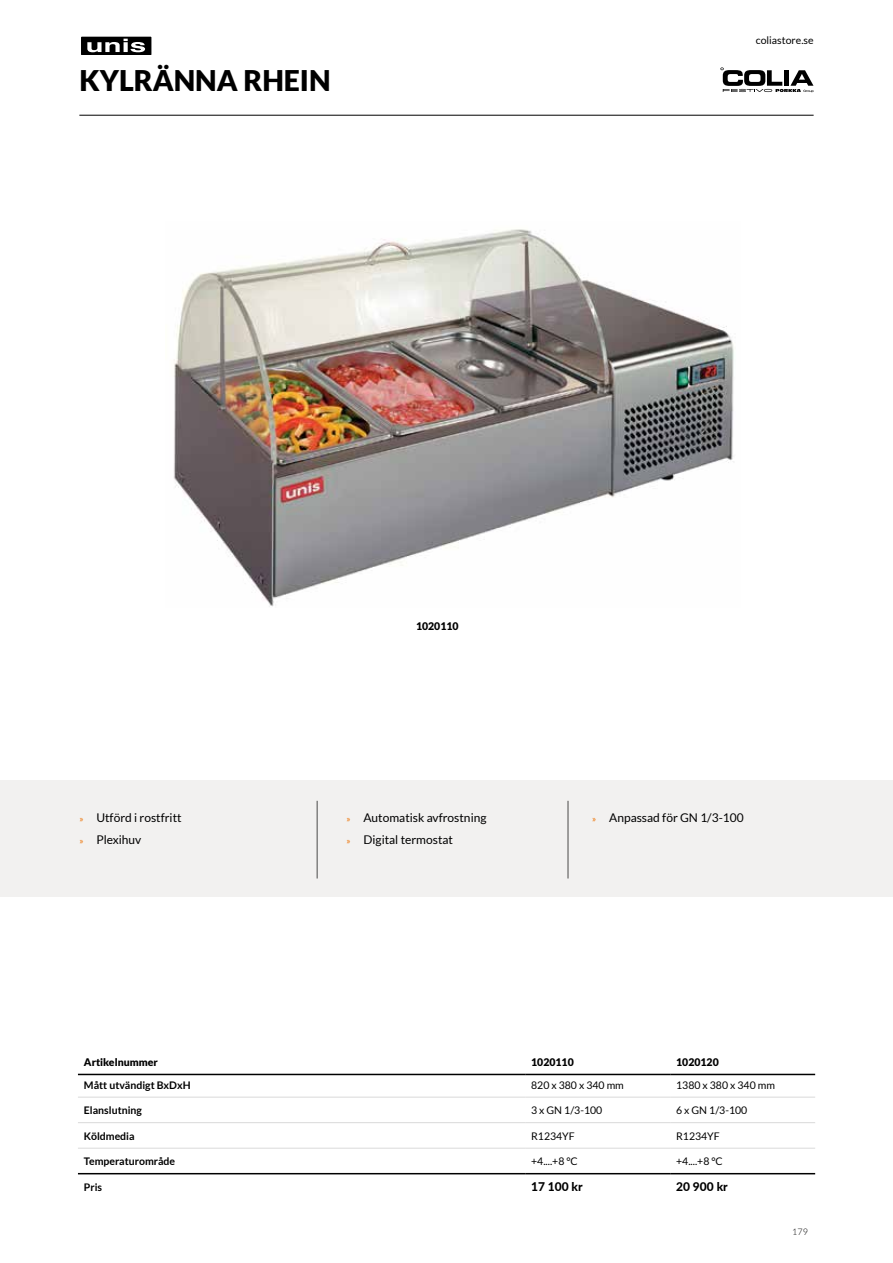
<style>
.page{position:relative;width:893px;height:1263px;background:#fff}
.page>*{position:absolute;margin:0;border:0;box-sizing:border-box;transform-origin:0 0}
.t1{font:900 28.5px "Lato";color:#000}
.t2{font:12px/22.2px "Lato";color:#000}
.t3{font:800 12px "Lato";color:#000}
.t4{font:10.5px "Lato";color:#000}
.t5{font:700 10.5px "Lato";color:#000}
.t6{font:900 10.5px "Lato";color:#000}
.t7{font:300 9px "Lato";color:#000}
.s1{font-size:9px;color:#ee7203}
</style>
<div class="page">
<div style="left:0;top:780px;width:893px;height:116px;background:#f2f1f0"></div>
<hr style="left:317px;top:801px;width:1px;height:77px;background:#4a4a49">
<hr style="left:568px;top:801px;width:1px;height:77px;background:#4a4a49">
<hr style="left:78px;top:1097px;width:447px;height:1px;background:#dadada">
<hr style="left:525px;top:1097px;width:145px;height:1px;background:#dadada">
<hr style="left:670px;top:1097px;width:145px;height:1px;background:#dadada">
<hr style="left:78px;top:1122px;width:447px;height:1px;background:#dadada">
<hr style="left:78px;top:1148px;width:447px;height:1px;background:#dadada">
<hr style="left:525px;top:1122px;width:145px;height:1px;background:#dadada">
<hr style="left:670px;top:1122px;width:145px;height:1px;background:#dadada">
<hr style="left:525px;top:1148px;width:145px;height:1px;background:#dadada">
<hr style="left:670px;top:1148px;width:145px;height:1px;background:#dadada">
<hr style="left:78px;top:1074px;width:447px;height:1px;background:#000">
<hr style="left:525px;top:1074px;width:145px;height:1px;background:#000">
<hr style="left:670px;top:1074px;width:145px;height:1px;background:#000">
<hr style="left:78px;top:1173px;width:447px;height:1px;background:#000">
<hr style="left:525px;top:1173px;width:145px;height:1px;background:#000">
<hr style="left:670px;top:1173px;width:145px;height:1px;background:#000">
<img style="left:173px;top:229px;width:561px;height:378px">
<hr style="left:79px;top:115px;width:735px;height:1px;background:#000">
<svg style="left:81px;top:36px;width:71px;height:19px"></svg>
<svg style="left:720px;top:67px;width:94px;height:25px"></svg>
<h1 class="t1" style="left:79px;top:64px;width:253px">KYLRÄNNA RHEIN</h1>
<p class="t4" style="left:756px;top:34px;width:59px">coliastore.se</p>
<p class="t6" style="left:416px;top:619px;width:44px">1020110</p>
<p class="t2" style="left:79px;top:807px;width:104px"><span class="s1">»</span> Utförd i rostfritt <span class="s1">»</span> Plexihuv</p>
<p class="t2" style="left:346px;top:807px;width:142px"><span class="s1">»</span> Automatisk avfrostning <span class="s1">»</span> Digital termostat</p>
<p class="t2" style="left:592px;top:807px;width:153px"><span class="s1">»</span> Anpassad för GN 1/3-100</p>
<p class="t6" style="left:84px;top:1056px;width:76px">Artikelnummer</p>
<p class="t6" style="left:531px;top:1056px;width:44px">1020110</p>
<p class="t6" style="left:676px;top:1056px;width:44px">1020120</p>
<p class="t5" style="left:84px;top:1079px;width:108px">Mått utvändigt BxDxH</p>
<p class="t4" style="left:531px;top:1079px;width:94px">820 x 380 x 340 mm</p>
<p class="t4" style="left:676px;top:1079px;width:100px">1380 x 380 x 340 mm</p>
<p class="t5" style="left:84px;top:1104px;width:59px">Elanslutning</p>
<p class="t4" style="left:531px;top:1104px;width:73px">3 x GN 1/3-100</p>
<p class="t4" style="left:676px;top:1104px;width:73px">6 x GN 1/3-100</p>
<p class="t5" style="left:84px;top:1130px;width:52px">Köldmedia</p>
<p class="t4" style="left:531px;top:1130px;width:45px">R1234YF</p>
<p class="t4" style="left:676px;top:1130px;width:45px">R1234YF</p>
<p class="t5" style="left:84px;top:1155px;width:93px">Temperaturområde</p>
<p class="t4" style="left:531px;top:1155px;width:48px">+4....+8 °C</p>
<p class="t4" style="left:676px;top:1155px;width:48px">+4....+8 °C</p>
<p class="t5" style="left:84px;top:1181px;width:20px">Pris</p>
<p class="t3" style="left:531px;top:1178px;width:53px">17 100 kr</p>
<p class="t3" style="left:676px;top:1178px;width:53px">20 900 kr</p>
<p class="t7" style="left:792px;top:1227px;width:17px">179</p>
</div>
